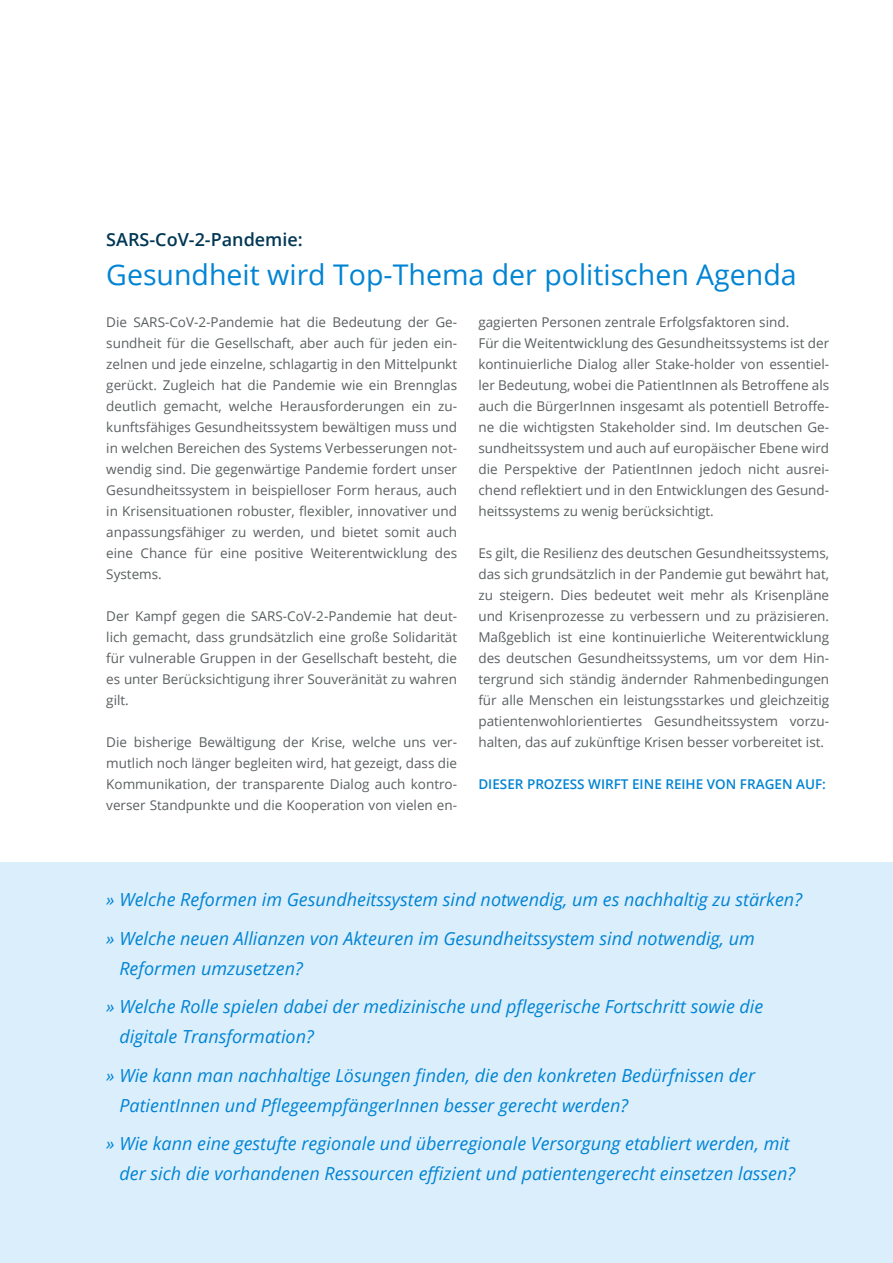
<style>
.page{position:relative;width:893px;height:1263px;background:#fff}
.page>*{position:absolute;margin:0;border:0;box-sizing:border-box;transform-origin:0 0}
.t1{font:28.5px "Open Sans";color:#0084d3}
.t2{font:italic 18px/38.5px "Open Sans";color:#0084d3}
.t3{font:600 18px "Open Sans";color:#003754}
.t4{font:13.5px/21px "Open Sans";color:#5a5f61;text-align:justify}
.t5{font:600 13.5px "Open Sans";color:#0084d3}
</style>
<div class="page">
<div style="left:0;top:863px;width:893px;height:400px;background:#dbeefc"></div>
<h2 class="t3" style="left:106px;top:227px;width:198px">SARS-CoV-2-Pandemie:</h2>
<h1 class="t1" style="left:106px;top:255px;width:692px">Gesundheit wird Top-Thema der politischen Agenda</h1>
<p class="t4" style="left:106px;top:311px;width:352px">Die SARS-CoV-2-Pandemie hat die Bedeutung der Ge&shy;sundheit für die Gesellschaft, aber auch für jeden ein&shy;zelnen und jede einzelne, schlagartig in den Mittelpunkt gerückt. Zugleich hat die Pandemie wie ein Brennglas deutlich gemacht, welche Herausforderungen ein zu&shy;kunftsfähiges Gesundheitssystem bewältigen muss und in welchen Bereichen des Systems Verbesserungen not&shy;wendig sind. Die gegenwärtige Pandemie fordert unser Gesundheitssystem in beispielloser Form heraus, auch in Krisensituationen robuster, flexibler, innovativer und anpassungsfähiger zu werden, und bietet somit auch eine Chance für eine positive Weiterentwicklung des Systems.</p>
<p class="t4" style="left:106px;top:605px;width:352px">Der Kampf gegen die SARS-CoV-2-Pandemie hat deut&shy;lich gemacht, dass grundsätzlich eine große Solidarität für vulnerable Gruppen in der Gesellschaft besteht, die es unter Berücksichtigung ihrer Souveränität zu wahren gilt.</p>
<p class="t4" style="left:106px;top:731px;width:352px">Die bisherige Bewältigung der Krise, welche uns ver&shy;mutlich noch länger begleiten wird, hat gezeigt, dass die Kommunikation, der transparente Dialog auch kontro&shy;verser Standpunkte und die Kooperation von vielen en-</p>
<p class="t4" style="left:478px;top:311px;width:352px;text-align:left">gagierten Personen zentrale Erfolgsfaktoren sind.<br>Für die Weitentwicklung des Gesundheitssystems ist der kontinuierliche Dialog aller Stake-holder von essentiel&shy;ler Bedeutung, wobei die PatientInnen als Betroffene als auch die BürgerInnen insgesamt als potentiell Betroffe&shy;ne die wichtigsten Stakeholder sind. Im deutschen Ge&shy;sundheitssystem und auch auf europäischer Ebene wird die Perspektive der PatientInnen jedoch nicht ausrei&shy;chend reflektiert und in den Entwicklungen des Gesund&shy;heitssystems zu wenig berücksichtigt.</p>
<p class="t4" style="left:478px;top:542px;width:352px">Es gilt, die Resilienz des deutschen Gesundheitssystems, das sich grundsätzlich in der Pandemie gut bewährt hat, zu steigern. Dies bedeutet weit mehr als Krisenpläne und Krisenprozesse zu verbessern und zu präzisieren.<br>Maßgeblich ist eine kontinuierliche Weiterentwicklung des deutschen Gesundheitssystems, um vor dem Hin&shy;tergrund sich ständig ändernder Rahmenbedingungen für alle Menschen ein leistungsstarkes und gleichzeitig patientenwohlorientiertes Gesundheitssystem vorzu&shy;halten, das auf zukünftige Krisen besser vorbereitet ist.</p>
<p class="t5" style="left:478px;top:775px;width:349px">DIESER PROZESS WIRFT EINE REIHE VON FRAGEN AUF:</p>
<h2 class="t2" style="left:106px;top:880px;width:697px">» Welche Reformen im Gesundheitssystem sind notwendig, um es nachhaltig zu stärken? » Welche neuen Allianzen von Akteuren im Gesundheitssystem sind notwendig, um</h2>
<h2 class="t2" style="left:106px;top:948px;width:659px;text-indent:13px">Reformen umzusetzen?<br>» Welche Rolle spielen dabei der medizinische und pflegerische Fortschritt sowie die</h2>
<h2 class="t2" style="left:106px;top:1017px;width:650px;text-indent:13px">digitale Transformation?<br>» Wie kann man nachhaltige Lösungen finden, die den konkreten Bedürfnissen der</h2>
<h2 class="t2" style="left:106px;top:1085px;width:685px;text-indent:13px">PatientInnen und PflegeempfängerInnen besser gerecht werden?<br>» Wie kann eine gestufte regionale und überregionale Versorgung etabliert werden, mit</h2>
<h2 class="t2" style="left:119px;top:1154px;width:677px">der sich die vorhandenen Ressourcen effizient und patientengerecht einsetzen lassen?</h2>
</div>
